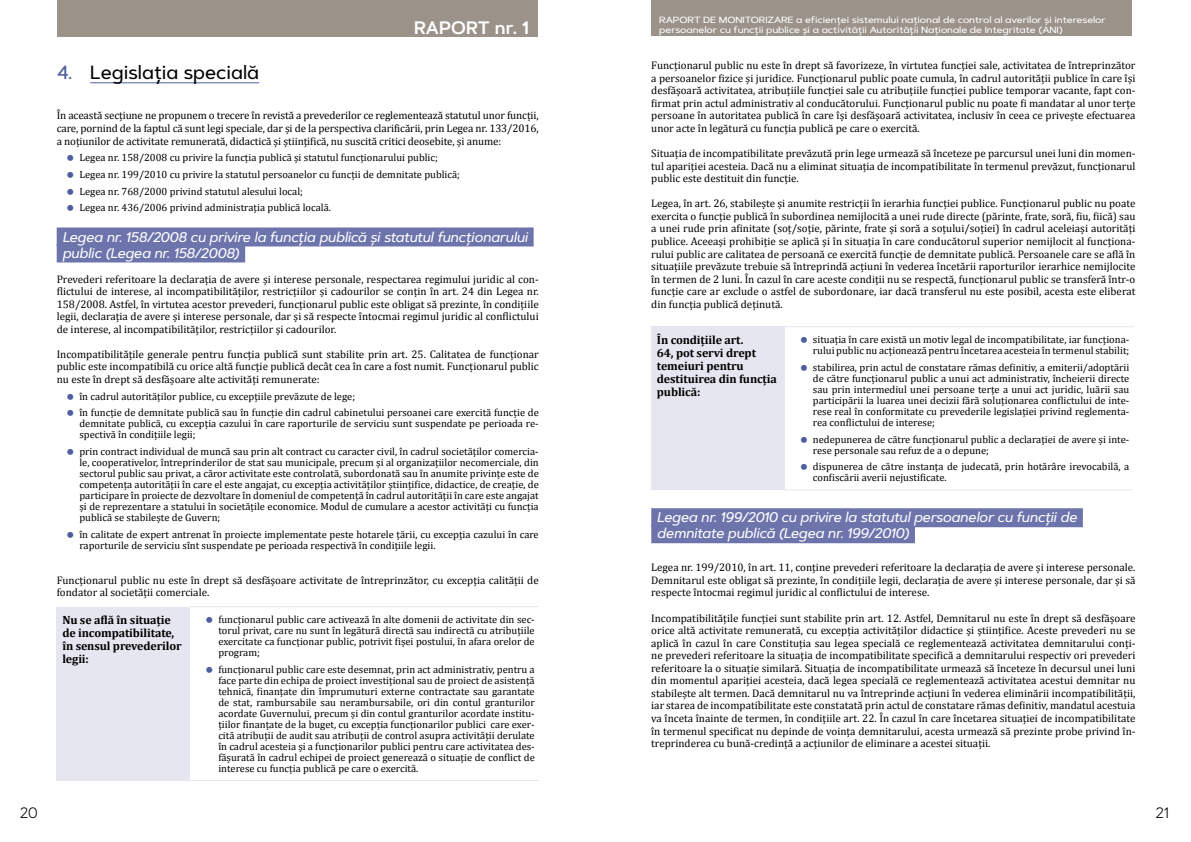
<style>
.page{position:relative;width:1191px;height:842px;background:#fff}
.page>*{position:absolute;margin:0;border:0;box-sizing:border-box;transform-origin:0 0}
.t1{font:500 19px "Artegra Sans Alt";color:#000}
.t2{font:600 18px "Artegra Sans Alt";color:#fff}
.t3{font:300 15px "Artegra Sans Alt";color:#000}
.t4{font:italic 500 14px/16px "Artegra Sans Alt";letter-spacing:-.01em;color:#fff}
.t5{font:700 12px/13px "Cambria";letter-spacing:-.01em;color:#000}
.t6{font:11px/12.6px "Cambria";color:#000;text-align:justify}
.t7{font:10.5px/11px "Cambria";color:#000}
.t8{font:500 9px "Artegra Sans Alt";letter-spacing:-.01em;color:#fff;scale:1.12 1}
.s1{color:#4e5e9e}
</style>
<div class="page">
<div style="left:651px;top:0;width:480px;height:35px;background:#9b938a"></div>
<div style="left:57px;top:0;width:480px;height:37px;background:#9b938a"></div>
<hr style="left:90px;top:82px;width:169px;height:1px;background:#4e5e9e">
<div style="left:57px;top:227px;width:476px;height:19px;background:#6d74ac"></div>
<div style="left:57px;top:243px;width:188px;height:19px;background:#6d74ac"></div>
<div style="left:57px;top:607px;width:133px;height:173px;background:#e6e6f0"></div>
<hr style="left:190px;top:606px;width:349px;height:1px;background:#e6e6f0">
<hr style="left:190px;top:780px;width:349px;height:1px;background:#e6e6f0">
<div style="left:651px;top:508px;width:431px;height:19px;background:#6d74ac"></div>
<div style="left:651px;top:524px;width:264px;height:19px;background:#6d74ac"></div>
<div style="left:651px;top:327px;width:133px;height:163px;background:#e6e6f0"></div>
<hr style="left:784px;top:326px;width:349px;height:1px;background:#e6e6f0">
<hr style="left:784px;top:489px;width:349px;height:1px;background:#e6e6f0">
<p class="t8" style="left:659px;top:13px;width:400px">RAPORT DE MONITORIZARE a eficienței sistemului național de control al averilor și intereselor</p>
<h2 class="t2" style="left:414px;top:15px;width:116px">RAPORT nr. 1</h2>
<p class="t8" style="left:659px;top:23px;width:362px">persoanelor cu funcții publice și a activității Autorității Naționale de Integritate (ANI)</p>
<h1 class="t1" style="left:57px;top:59px;width:204px"><span class="s1">4.</span> Legislația specială</h1>
<p class="t6" style="left:57px;top:109px;width:483px">În această secțiune ne propunem o trecere în revistă a prevederilor ce reglementează statutul unor funcții, care, pornind de la faptul că sunt legi speciale, dar și de la perspectiva clarificării, prin Legea nr. 133/2016, a noțiunilor de activitate remunerată, didactică și științifică, nu suscită critici deosebite, și anume:</p>
<p class="t7" style="left:79px;top:149px;width:382px;line-height:16.7px">Legea nr. 158/2008 cu privire la funcția publică și statutul funcționarului public; Legea nr. 199/2010 cu privire la statutul persoanelor cu funcții de demnitate publică; Legea nr. 768/2000 privind statutul alesului local;<br>Legea nr. 436/2006 privind administrația publică locală.</p>
<p class="t4" style="left:62px;top:229px;width:467px">Legea nr. 158/2008 cu privire la funcția publică și statutul funcționarului public (Legea nr. 158/2008)</p>
<p class="t6" style="left:57px;top:272px;width:483px">Prevederi referitoare la declarația de avere și interese personale, respectarea regimului juridic al con&shy;flictului de interese, al incompatibilităților, restricțiilor și cadourilor se conțin în art. 24 din Legea nr.<br>158/2008. Astfel, în virtutea acestor prevederi, funcționarul public este obligat să prezinte, în condițiile legii, declarația de avere și interese personale, dar și să respecte întocmai regimul juridic al conflictului de interese, al incompatibilităților, restricțiilor și cadourilor.</p>
<p class="t6" style="left:57px;top:348px;width:483px">Incompatibilitățile generale pentru funcția publică sunt stabilite prin art. 25. Calitatea de funcționar public este incompatibilă cu orice altă funcție publică decât cea în care a fost numit. Funcționarul public nu este în drept să desfășoare alte activități remunerate:</p>
<p class="t7" style="left:79px;top:388px;width:461px;line-height:16.7px">în cadrul autorităților publice, cu excepțiile prevăzute de lege;<br>în funcție de demnitate publică sau în funcție din cadrul cabinetului persoanei care exercită funcție de</p>
<p class="t7" style="left:79px;top:418px;width:461px">demnitate publică, cu excepția cazului în care raporturile de serviciu sunt suspendate pe perioada re&shy;spectivă în condițiile legii;</p>
<p class="t7" style="left:79px;top:446px;width:461px;text-align:justify">prin contract individual de muncă sau prin alt contract cu caracter civil, în cadrul societăților comercia&shy;le, cooperativelor, întreprinderilor de stat sau municipale, precum și al organizațiilor necomerciale, din sectorul public sau privat, a căror activitate este controlată, subordonată sau în anumite privințe este de competența autorității în care el este angajat, cu excepția activităților științifice, didactice, de creație, de participare în proiecte de dezvoltare în domeniul de competență în cadrul autorității în care este angajat și de reprezentare a statului în societățile economice. Modul de cumulare a acestor activități cu funcția publică se stabilește de Guvern;</p>
<p class="t7" style="left:79px;top:529px;width:461px">în calitate de expert antrenat în proiecte implementate peste hotarele țării, cu excepția cazului în care raporturile de serviciu sînt suspendate pe perioada respectivă în condițiile legii.</p>
<p class="t6" style="left:57px;top:574px;width:483px">Funcționarul public nu este în drept să desfășoare activitate de întreprinzător, cu excepția calității de fondator al societății comerciale.</p>
<p class="t5" style="left:62px;top:613px;width:121px">Nu se află în situaţie de incompatibilitate, în sensul prevederilor legii:</p>
<p class="t7" style="left:218px;top:614px;width:318px;text-align:justify">funcționarul public care activează în alte domenii de activitate din sec&shy;torul privat, care nu sunt în legătură directă sau indirectă cu atribuţiile exercitate ca funcţionar public, potrivit fişei postului, în afara orelor de program;</p>
<p class="t7" style="left:218px;top:664px;width:318px;text-align:justify">funcţionarul public care este desemnat, prin act administrativ, pentru a face parte din echipa de proiect investiţional sau de proiect de asistenţă tehnică, finanţate din împrumuturi externe contractate sau garantate de stat, rambursabile sau nerambursabile, ori din contul granturilor acordate Guvernului, precum şi din contul granturilor acordate institu&shy;ţiilor finanţate de la buget, cu excepţia funcţionarilor publici care exer&shy;cită atribuţii de audit sau atribuţii de control asupra activităţii derulate în cadrul acesteia şi a funcţionarilor publici pentru care activitatea des&shy;făşurată în cadrul echipei de proiect generează o situaţie de conflict de interese cu funcţia publică pe care o exercită.</p>
<p class="t6" style="left:651px;top:59px;width:486px">Funcţionarul public nu este în drept să favorizeze, în virtutea funcţiei sale, activitatea de întreprinzător a persoanelor fizice şi juridice. Funcţionarul public poate cumula, în cadrul autorităţii publice în care îşi desfăşoară activitatea, atribuţiile funcţiei sale cu atribuţiile funcţiei publice temporar vacante, fapt con&shy;firmat prin actul administrativ al conducătorului. Funcţionarul public nu poate fi mandatar al unor terţe persoane în autoritatea publică în care îşi desfăşoară activitatea, inclusiv în ceea ce priveşte efectuarea unor acte în legătură cu funcţia publică pe care o exercită.</p>
<p class="t6" style="left:651px;top:147px;width:486px">Situaţia de incompatibilitate prevăzută prin lege urmează să înceteze pe parcursul unei luni din momen&shy;tul apariţiei acesteia. Dacă nu a eliminat situaţia de incompatibilitate în termenul prevăzut, funcţionarul public este destituit din funcţie.</p>
<p class="t6" style="left:651px;top:197px;width:486px">Legea, în art. 26, stabilește și anumite restricții în ierarhia funcției publice. Funcţionarul public nu poate exercita o funcţie publică în subordinea nemijlocită a unei rude directe (părinte, frate, soră, fiu, fiică) sau a unei rude prin afinitate (soţ/soţie, părinte, frate şi soră a soţului/soţiei) în cadrul aceleiaşi autorităţi publice. Aceeaşi prohibiţie se aplică şi în situaţia în care conducătorul superior nemijlocit al funcţiona&shy;rului public are calitatea de persoană ce exercită funcţie de demnitate publică. Persoanele care se află în situaţiile prevăzute trebuie să întreprindă acţiuni în vederea încetării raporturilor ierarhice nemijlocite în termen de 2 luni. În cazul în care aceste condiţii nu se respectă, funcţionarul public se transferă într-o funcţie care ar exclude o astfel de subordonare, iar dacă transferul nu este posibil, acesta este eliberat din funcţia publică deţinută.</p>
<p class="t5" style="left:657px;top:333px;width:121px">În condițiile art.<br>64, pot servi drept temeiuri pentru destituirea din funcția publică:</p>
<p class="t7" style="left:813px;top:334px;width:318px">situația în care există un motiv legal de incompatibilitate, iar funcționa&shy;rului public nu acționează pentru încetarea acesteia în termenul stabilit;</p>
<p class="t7" style="left:813px;top:362px;width:318px;text-align:justify">stabilirea, prin actul de constatare rămas definitiv, a emiterii/adoptării de către funcționarul public a unui act administrativ, încheierii directe sau prin intermediul unei persoane terțe a unui act juridic, luării sau participării la luarea unei decizii fără soluționarea conflictului de inte&shy;rese real în conformitate cu prevederile legislației privind reglementa&shy;rea conflictului de interese;</p>
<p class="t7" style="left:813px;top:434px;width:318px">nedepunerea de către funcționarul public a declarației de avere și inte&shy;rese personale sau refuz de a o depune;</p>
<p class="t7" style="left:813px;top:461px;width:318px">dispunerea de către instanța de judecată, prin hotărâre irevocabilă, a confiscării averii nejustificate.</p>
<p class="t4" style="left:657px;top:509px;width:421px">Legea nr. 199/2010 cu privire la statutul persoanelor cu funcții de demnitate publică (Legea nr. 199/2010)</p>
<p class="t6" style="left:651px;top:561px;width:486px">Legea nr. 199/2010, în art. 11, conține prevederi referitoare la declarația de avere și interese personale.<br>Demnitarul este obligat să prezinte, în condițiile legii, declarația de avere și interese personale, dar și să respecte întocmai regimul juridic al conflictului de interese.</p>
<p class="t6" style="left:651px;top:611px;width:486px">Incompatibilitățile funcției sunt stabilite prin art. 12. Astfel, Demnitarul nu este în drept să desfăşoare orice altă activitate remunerată, cu excepţia activităţilor didactice şi ştiinţifice. Aceste prevederi nu se aplică în cazul în care Constituţia sau legea specială ce reglementează activitatea demnitarului conţi&shy;ne prevederi referitoare la situaţia de incompatibilitate specifică a demnitarului respectiv ori prevederi referitoare la o situaţie similară. Situaţia de incompatibilitate urmează să înceteze în decursul unei luni din momentul apariţiei acesteia, dacă legea specială ce reglementează activitatea acestui demnitar nu stabileşte alt termen. Dacă demnitarul nu va întreprinde acţiuni în vederea eliminării incompatibilităţii, iar starea de incompatibilitate este constatată prin actul de constatare rămas definitiv, mandatul acestuia va înceta înainte de termen, în condiţiile art. 22. În cazul în care încetarea situaţiei de incompatibilitate în termenul specificat nu depinde de voinţa demnitarului, acesta urmează să prezinte probe privind în&shy;treprinderea cu bună-credinţă a acţiunilor de eliminare a acestei situaţii.</p>
<h3 class="t3" style="left:20px;top:803px;width:20px">20</h3>
<h3 class="t3" style="left:1155px;top:803px;width:15px">21</h3>
</div>
